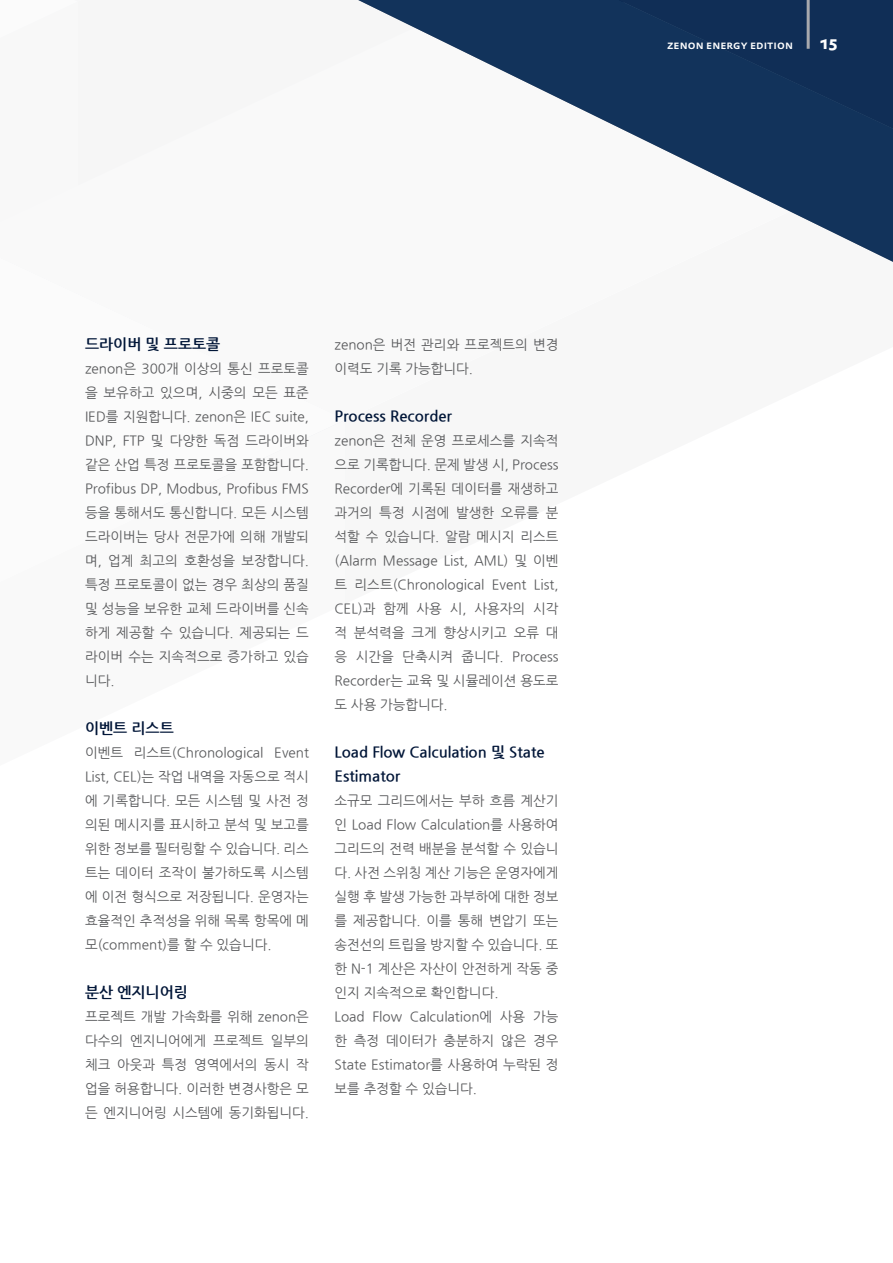
<style>
.page{position:relative;width:893px;height:1263px;background:#fff}
.page>*{position:absolute;margin:0;border:0;box-sizing:border-box;transform-origin:0 0}
.t1{font:700 18px "DTL Prokyon TOT Caps";color:#fff}
.subheadlines_in_copy{font:700 15px/24px "Nanum Gothic";color:#001537}
.copy_justified{font:13.5px/24px "Nanum Gothic";color:#57585a;text-align:justify}
.t2{font:500 12px "DTL Prokyon TOT Caps";letter-spacing:.005em;color:#fff}
</style>
<div class="page">
<svg style="left:358px;top:0;width:535px;height:262px;fill:#12335b"></svg>
<svg style="left:358px;top:114px;width:325px;height:148px"></svg>
<hr style="left:807px;top:0;width:3px;height:49px;background:#a8a9ad">
<p class="t2" style="left:667px;top:37px;width:127px">zenon energy edition</p>
<h1 class="t1" style="left:821px;top:31px;width:18px">15</h1>
<p class="subheadlines_in_copy" style="left:85px;top:333px;width:137px">드라이버 및 프로토콜</p>
<p class="copy_justified" style="left:85px;top:357px;width:225px">zenon은 300개 이상의 통신 프로토콜 을 보유하고 있으며, 시중의 모든 표준 IED를 지원합니다. zenon은 IEC suite, DNP, FTP 및 다양한 독점 드라이버와 같은 산업 특정 프로토콜을 포함합니다.<br>Profibus DP, Modbus, Profibus FMS 등을 통해서도 통신합니다. 모든 시스템 드라이버는 당사 전문가에 의해 개발되 며, 업계 최고의 호환성을 보장합니다. 특정 프로토콜이 없는 경우 최상의 품질 및 성능을 보유한 교체 드라이버를 신속 하게 제공할 수 있습니다. 제공되는 드 라이버 수는 지속적으로 증가하고 있습 니다.</p>
<p class="subheadlines_in_copy" style="left:85px;top:717px;width:90px">이벤트 리스트</p>
<p class="copy_justified" style="left:85px;top:741px;width:225px">이벤트 리스트(Chronological Event List, CEL)는 작업 내역을 자동으로 적시 에 기록합니다. 모든 시스템 및 사전 정 의된 메시지를 표시하고 분석 및 보고를 위한 정보를 필터링할 수 있습니다. 리스 트는 데이터 조작이 불가하도록 시스템 에 이전 형식으로 저장됩니다. 운영자는 효율적인 추적성을 위해 목록 항목에 메 모(comment)를 할 수 있습니다.</p>
<p class="subheadlines_in_copy" style="left:85px;top:981px;width:104px">분산 엔지니어링</p>
<p class="copy_justified" style="left:85px;top:1005px;width:225px">프로젝트 개발 가속화를 위해 zenon은 다수의 엔지니어에게 프로젝트 일부의 체크 아웃과 특정 영역에서의 동시 작 업을 허용합니다. 이러한 변경사항은 모 든 엔지니어링 시스템에 동기화됩니다.</p>
<p class="copy_justified" style="left:334px;top:333px;width:225px">zenon은 버전 관리와 프로젝트의 변경 이력도 기록 가능합니다.</p>
<p class="subheadlines_in_copy" style="left:334px;top:405px;width:119px">Process Recorder</p>
<p class="copy_justified" style="left:334px;top:429px;width:225px">zenon은 전체 운영 프로세스를 지속적 으로 기록합니다. 문제 발생 시, Process Recorder에 기록된 데이터를 재생하고 과거의 특정 시점에 발생한 오류를 분 석할 수 있습니다. 알람 메시지 리스트 (Alarm Message List, AML) 및 이벤 트 리스트(Chronological Event List, CEL)과 함께 사용 시, 사용자의 시각 적 분석력을 크게 향상시키고 오류 대 응 시간을 단축시켜 줍니다. Process Recorder는 교육 및 시뮬레이션 용도로 도 사용 가능합니다.</p>
<p class="subheadlines_in_copy" style="left:334px;top:741px;width:212px">Load Flow Calculation 및 State<br>Estimator</p>
<p class="copy_justified" style="left:334px;top:789px;width:225px">소규모 그리드에서는 부하 흐름 계산기 인 Load Flow Calculation를 사용하여 그리드의 전력 배분을 분석할 수 있습니 다. 사전 스위칭 계산 기능은 운영자에게 실행 후 발생 가능한 과부하에 대한 정보 를 제공합니다. 이를 통해 변압기 또는 송전선의 트립을 방지할 수 있습니다. 또 한 N-1 계산은 자산이 안전하게 작동 중 인지 지속적으로 확인합니다.</p>
<p class="copy_justified" style="left:334px;top:1005px;width:225px">Load Flow Calculation에 사용 가능 한 측정 데이터가 충분하지 않은 경우 State Estimator를 사용하여 누락된 정 보를 추정할 수 있습니다.</p>
</div>
